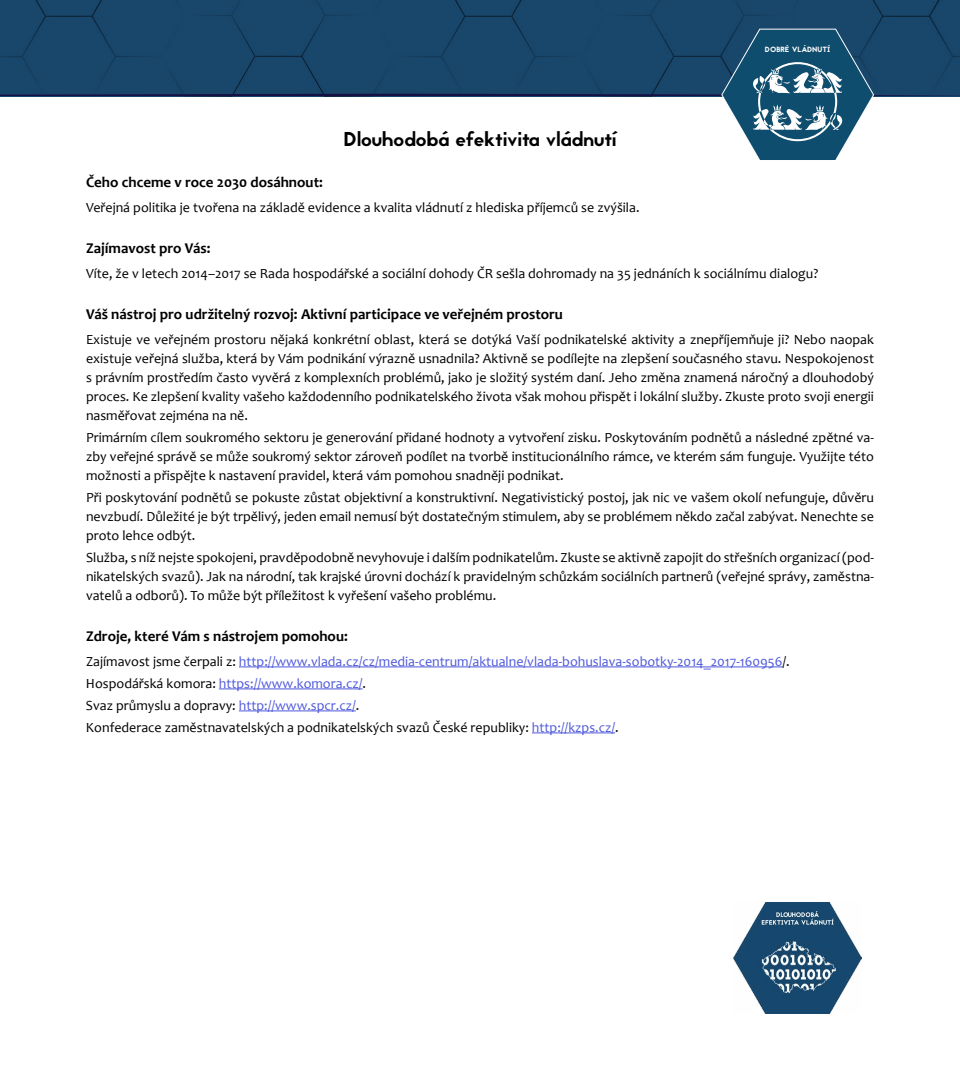
<style>
.page{position:relative;width:960px;height:1080px;background:#fff}
.page>*{position:absolute;margin:0;border:0;box-sizing:border-box;transform-origin:0 0}
.t1{font:20px "Jaapokki";color:#000}
.t2{font:700 15px "Candara";color:#000}
.t3{font:14px/19px "Candara";color:#000;text-align:justify}
.t4{font:14px/22px "Candara";color:#4e58db}
.t5{font:7.5px "Jaapokki";color:#fff}
.s1{color:#000}
</style>
<div class="page">
<div style="left:395px;top:0;width:185px;height:28px;background:#19476c"></div>
<div style="left:0;top:0;width:161px;height:28px;background:#19476c"></div>
<div style="left:814px;top:0;width:146px;height:28px;background:#19476c"></div>
<div style="left:580px;top:0;width:234px;height:28px;background:#19476c"></div>
<div style="left:161px;top:0;width:234px;height:28px;background:#19476c"></div>
<hr style="left:239px;top:667px;width:543px;height:1px;background:#4e58db">
<hr style="left:219px;top:689px;width:144px;height:1px;background:#4e58db">
<hr style="left:239px;top:711px;width:117px;height:1px;background:#4e58db">
<hr style="left:532px;top:733px;width:83px;height:1px;background:#4e58db">
<svg style="left:0;top:28px;width:960px;height:132px"></svg>
<img style="left:733px;top:903px;width:129px;height:111px">
<h1 class="t1" style="left:344px;top:125px;width:274px">Dlouhodobá efektivita vládnutí</h1>
<p class="t5" style="left:765px;top:45px;width:67px">DOBRÉ VLÁDNUTÍ</p>
<p class="t2" style="left:86px;top:173px;width:238px">Čeho chceme v roce 2030 dosáhnout:</p>
<p class="t3" style="left:86px;top:198px;width:555px">Veřejná politika je tvořena na základě evidence a kvalita vládnutí z hlediska příjemců se zvýšila.</p>
<p class="t2" style="left:86px;top:239px;width:126px">Zajímavost pro Vás:</p>
<p class="t3" style="left:86px;top:264px;width:734px">Víte, že v letech 2014–2017 se Rada hospodářské a sociální dohody ČR sešla dohromady na 35 jednáních k sociálnímu dialogu?</p>
<p class="t2" style="left:86px;top:305px;width:479px">Váš nástroj pro udržitelný rozvoj: Aktivní participace ve veřejném prostoru</p>
<p class="t3" style="left:86px;top:330px;width:790px">Existuje ve veřejném prostoru nějaká konkrétní oblast, která se dotýká Vaší podnikatelské aktivity a znepříjemňuje ji? Nebo naopak existuje veřejná služba, která by Vám podnikání výrazně usnadnila? Aktivně se podílejte na zlepšení současného stavu. Nespokojenost s právním prostředím často vyvěrá z komplexních problémů, jako je složitý systém daní. Jeho změna znamená náročný a dlouhodobý proces. Ke zlepšení kvality vašeho každodenního podnikatelského života však mohou přispět i lokální služby. Zkuste proto svoji energii nasměřovat zejména na ně.</p>
<p class="t3" style="left:86px;top:428px;width:790px">Primárním cílem soukromého sektoru je generování přidané hodnoty a vytvoření zisku. Poskytováním podnětů a následné zpětné va&shy;zby veřejné správě se může soukromý sektor zároveň podílet na tvorbě institucionálního rámce, ve kterém sám funguje. Využijte této možnosti a přispějte k nastavení pravidel, která vám pomohou snadněji podnikat.</p>
<p class="t3" style="left:86px;top:488px;width:790px">Při poskytování podnětů se pokuste zůstat objektivní a konstruktivní. Negativistický postoj, jak nic ve vašem okolí nefunguje, důvěru nevzbudí. Důležité je být trpělivý, jeden email nemusí být dostatečným stimulem, aby se problémem někdo začal zabývat. Nenechte se proto lehce odbýt.</p>
<p class="t3" style="left:86px;top:548px;width:790px">Služba, s níž nejste spokojeni, pravděpodobně nevyhovuje i dalším podnikatelům. Zkuste se aktivně zapojit do střešních organizací (pod&shy;nikatelských svazů). Jak na národní, tak krajské úrovni dochází k pravidelným schůzkám sociálních partnerů (veřejné správy, zaměstna&shy;vatelů a odborů). To může být příležitost k vyřešení vašeho problému.</p>
<p class="t2" style="left:86px;top:627px;width:263px">Zdroje, které Vám s nástrojem pomohou:</p>
<p class="t4" style="left:86px;top:650px;width:705px"><span class="s1">Zajímavost jsme čerpali z:</span> http://www.vlada.cz/cz/media-centrum/aktualne/vlada-bohuslava-sobotky-2014_2017-160956<span class="s1">/.<br>Hospodářská komora:</span> https://www.komora.cz/<span class="s1">.<br>Svaz průmyslu a dopravy:</span> http://www.spcr.cz/<span class="s1">.<br>Konfederace zaměstnavatelských a podnikatelských svazů České republiky:</span> http://kzps.cz/<span class="s1">.</span></p>
</div>
